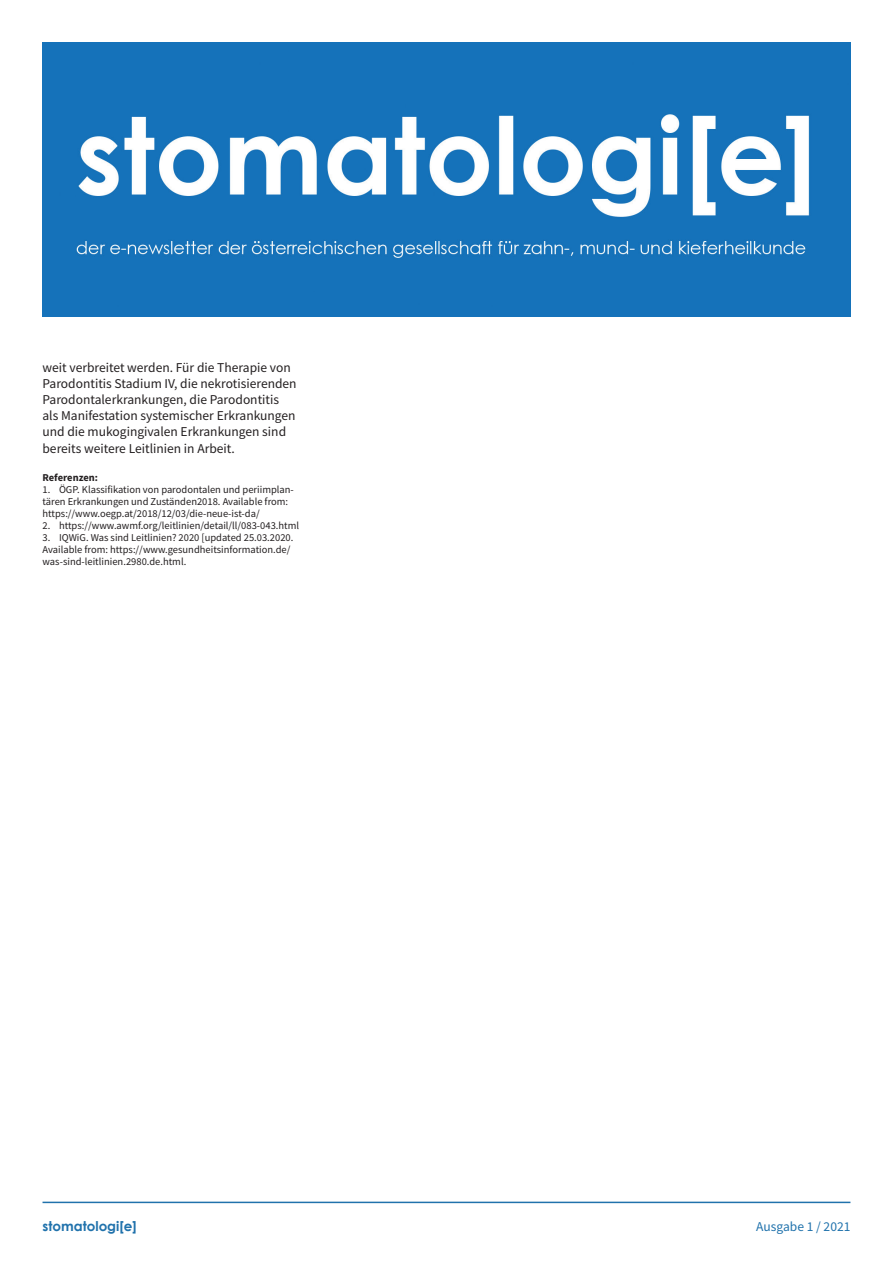
<style>
.page{position:relative;width:893px;height:1263px;background:#fff}
.page>*{position:absolute;margin:0;border:0;box-sizing:border-box;transform-origin:0 0}
.t1{font:13.5px/16.2px "Source Sans Pro";color:#231f20}
.t2{font:700 13.5px "Century Gothic";color:#2072ac}
.t3{font:13.5px "Source Sans Pro";color:#2072ac}
.t4{font:10.5px/12px "Source Sans Pro";color:#231f20}
.t5{font:700 10.5px "Source Sans Pro";letter-spacing:-.005em;color:#231f20}
</style>
<div class="page">
<img style="left:43px;top:43px;width:807px;height:274px">
<hr style="left:43px;top:1201px;width:807px;height:2px;background:#2072ac">
<p class="t1" style="left:43px;top:359px;width:256px">weit verbreitet werden. Für die Therapie von Parodontitis Stadium IV, die nekrotisierenden Parodontalerkrankungen, die Parodontitis als Manifestation systemischer Erkrankungen und die mukogingivalen Erkrankungen sind bereits weitere Leitlinien in Arbeit.</p>
<p class="t5" style="left:43px;top:470px;width:57px">Referenzen:</p>
<p class="t4" style="left:43px;top:483px;width:253px">1. ÖGP. Klassifikation von parodontalen und periimplan&shy;tären Erkrankungen und Zuständen2018. Available from: https://www.oegp.at/2018/12/03/die-neue-ist-da/</p>
<p class="t4" style="left:43px;top:519px;width:258px">2. https://www.awmf.org/leitlinien/detail/ll/083-043.html</p>
<p class="t4" style="left:43px;top:531px;width:252px">3. IQWiG. Was sind Leitlinien? 2020 [updated 25.03.2020.<br>Available from: https://www.gesundheitsinformation.de/ was-sind-leitlinien.2980.de.html.</p>
<p class="t2" style="left:43px;top:1217px;width:96px">stomatologi[e]</p>
<p class="t3" style="left:756px;top:1217px;width:96px">Ausgabe 1 / 2021</p>
</div>
